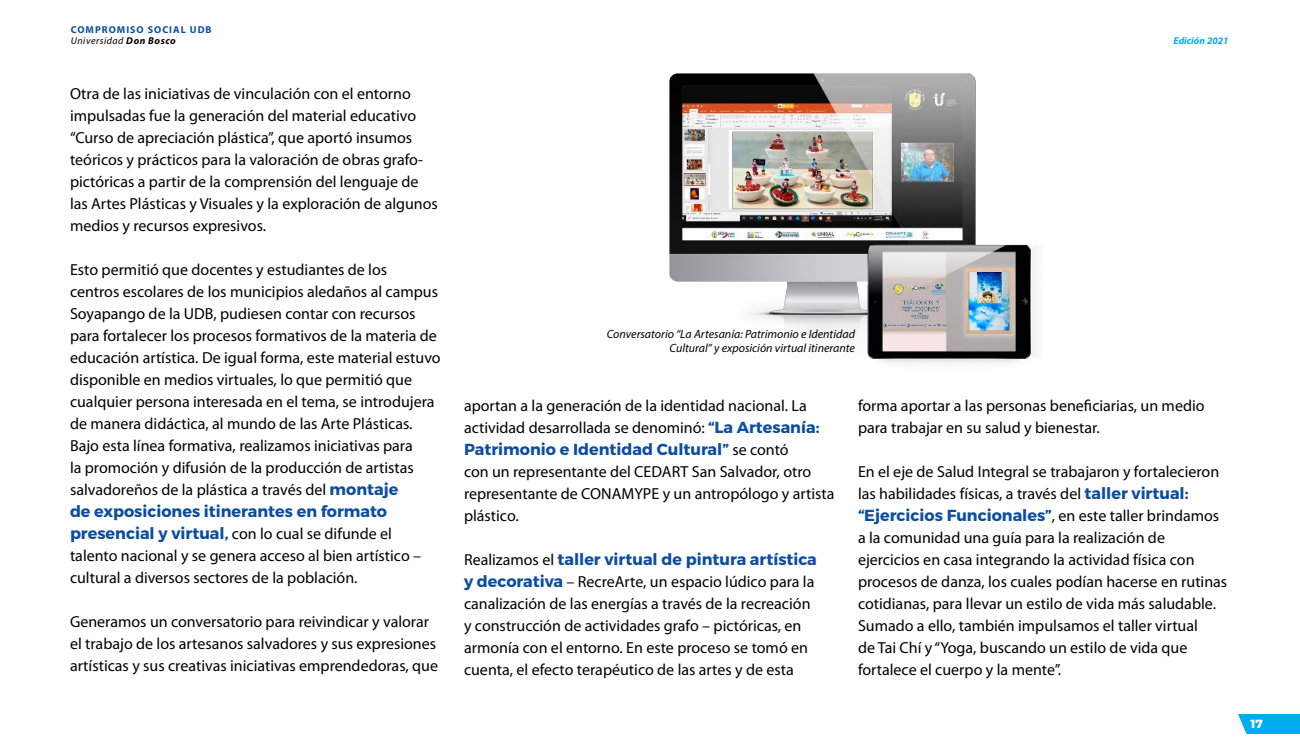
<style>
.page{position:relative;width:1300px;height:750px;background:#fff}
.page>*{position:absolute;margin:0;border:0;box-sizing:border-box;transform-origin:0 0}
.t1{font:16px/22px "Myriad Pro";color:#000}
.t2{font:italic 12px/14px "Myriad Pro";color:#000;text-align:right}
.t3{font:800 12px "Montserrat";color:#fff}
.t4{font:700 10px/10.9px "Myriad Pro";letter-spacing:.1em;color:#0d4da1}
.t5{font:italic 700 10px "Myriad Pro";color:#00aeef}
.s1{font-weight:400;font-style:italic;color:#000}
.s2{font-style:italic;color:#000}
.s3{font-family:"Montserrat";font-weight:700;color:#0d4da1}
</style>
<div class="page">
<svg style="left:1238px;top:714px;width:62px;height:20px"></svg>
<img style="left:669px;top:73px;width:367px;height:290px">
<p class="t4" style="left:71px;top:23px;width:142px">COMPROMISO SOCIAL UDB<br><span class="s1">Universidad</span> <span class="s2">Don Bosco</span></p>
<p class="t5" style="left:1174px;top:34px;width:57px">Edición 2021</p>
<p class="t1" style="left:70px;top:82px;width:369px">Otra de las iniciativas de vinculación con el entorno impulsadas fue la generación del material educativo “Curso de apreciación plástica”, que aportó insumos teóricos y prácticos para la valoración de obras grafo&shy;pictóricas a partir de la comprensión del lenguaje de las Artes Plásticas y Visuales y la exploración de algunos medios y recursos expresivos.</p>
<p class="t1" style="left:70px;top:258px;width:372px">Esto permitió que docentes y estudiantes de los<br>centros escolares de los municipios aledaños al campus Soyapango de la UDB, pudiesen contar con recursos para fortalecer los procesos formativos de la materia de educación artística. De igual forma, este material estuvo disponible en medios virtuales, lo que permitió que cualquier persona interesada en el tema, se introdujera de manera didáctica, al mundo de las Arte Plásticas.</p>
<p class="t1" style="left:70px;top:434px;width:353px">Bajo esta línea formativa, realizamos iniciativas para la promoción y difusión de la producción de artistas salvadoreños de la plástica a través del <span class="s3">montaje de exposiciones itinerantes en formato presencial y virtual,</span> con lo cual se difunde el talento nacional y se genera acceso al bien artístico – cultural a diversos sectores de la población.</p>
<p class="t1" style="left:70px;top:610px;width:370px">Generamos un conversatorio para reivindicar y valorar el trabajo de los artesanos salvadores y sus expresiones artísticas y sus creativas iniciativas emprendedoras, que</p>
<p class="t2" style="left:607px;top:327px;width:250px">Conversatorio “La Artesanía: Patrimonio e Identidad<br>Cultural” y exposición virtual itinerante</p>
<p class="t1" style="left:464px;top:394px;width:372px">aportan a la generación de la identidad nacional. La actividad desarrollada se denominó: <span class="s3">“La Artesanía:<br>Patrimonio e Identidad Cultural”</span> se contó<br>con un representante del CEDART San Salvador, otro representante de CONAMYPE y un antropólogo y artista plástico.</p>
<p class="t1" style="left:464px;top:548px;width:354px">Realizamos el <span class="s3">taller virtual de pintura artística y decorativa</span> – RecreArte, un espacio lúdico para la canalización de las energías a través de la recreación y construcción de actividades grafo – pictóricas, en armonía con el entorno. En este proceso se tomó en cuenta, el efecto terapéutico de las artes y de esta</p>
<p class="t1" style="left:858px;top:394px;width:348px">forma aportar a las personas beneficiarias, un medio para trabajar en su salud y bienestar.</p>
<p class="t1" style="left:858px;top:460px;width:371px">En el eje de Salud Integral se trabajaron y fortalecieron las habilidades físicas, a través del <span class="s3">taller virtual: “Ejercicios Funcionales”</span>, en este taller brindamos a la comunidad una guía para la realización de ejercicios en casa integrando la actividad física con procesos de danza, los cuales podían hacerse en rutinas cotidianas, para llevar un estilo de vida más saludable.<br>Sumado a ello, también impulsamos el taller virtual<br>de Tai Chí y “Yoga, buscando un estilo de vida que fortalece el cuerpo y la mente”.</p>
<p class="t3" style="left:1251px;top:715px;width:14px">17</p>
</div>
